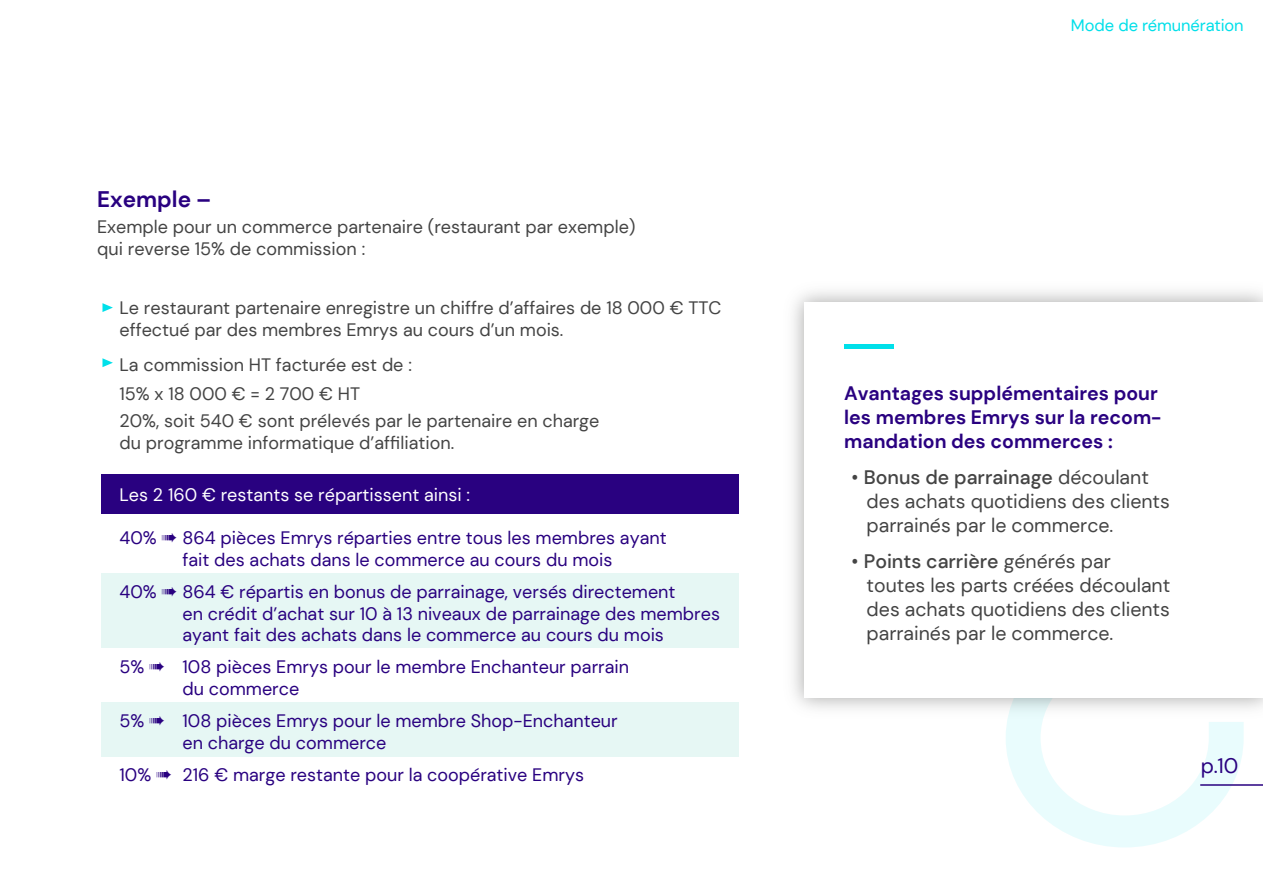
<style>
.page{position:relative;width:1263px;height:893px;background:#fff}
.page>*{position:absolute;margin:0;border:0;box-sizing:border-box;transform-origin:0 0}
.t1{font:700 22.5px "DM Sans";color:#290180}
.t2{font:21px "DM Sans";color:#290180}
.t3{font:19.5px/24px "DM Sans";color:#444}
.t4{font:700 19.5px/24px "DM Sans";color:#290180}
.t5{font:18px/21.6px "DM Sans";color:#290180}
.t6{font:18px/21.6px "DM Sans";color:#444}
.t7{font:18px "DM Sans";color:#fff}
.t8{font:16.5px "DM Sans";letter-spacing:-.005em;color:#00dfe9}
.s1{font-weight:500}
</style>
<div class="page">
<svg style="left:1006px;top:724px;width:238px;height:123px"></svg>
<div style="left:101px;top:474px;width:638px;height:40px;background:#290180"></div>
<div style="left:101px;top:574px;width:638px;height:74px;background:#e6f7f4"></div>
<div style="left:101px;top:703px;width:638px;height:54px;background:#e6f7f4"></div>
<hr style="left:1200px;top:784px;width:63px;height:2px;background:#290180">
<svg style="left:102px;top:303px;width:11px;height:9px"></svg>
<svg style="left:102px;top:358px;width:11px;height:9px"></svg>
<div style="left:844px;top:344px;width:49px;height:5px;background:#00e0ea"></div>
<p class="t1" style="left:97px;top:185px;width:116px">Exemple –</p>
<p class="t6" style="left:97px;top:216px;width:540px">Exemple pour un commerce partenaire (restaurant par exemple) qui reverse 15% de commission :</p>
<p class="t8" style="left:1071px;top:15px;width:174px">Mode de rémunération</p>
<p class="t6" style="left:119px;top:297px;width:604px">Le restaurant partenaire enregistre un chiffre d’affaires de 18 000 € TTC effectué par des membres Emrys au cours d’un mois.</p>
<p class="t6" style="left:119px;top:350px;width:481px;line-height:28.3px">La commission HT facturée est de :<br>15% x 18 000 € = 2 700 € HT<br>20%, soit 540 € sont prélevés par le partenaire en charge</p>
<p class="t6" style="left:119px;top:432px;width:336px">du programme informatique d’affiliation.</p>
<p class="t7" style="left:119px;top:484px;width:352px">Les 2 160 € restants se répartissent ainsi :</p>
<p class="t5" style="left:119px;top:527px;width:549px;text-align:center">40% ➠ 864 pièces Emrys réparties entre tous les membres ayant fait des achats dans le commerce au cours du mois</p>
<p class="t5" style="left:182px;top:581px;width:539px;text-indent:-63px">40% ➠ 864 € répartis en bonus de parrainage, versés directement<br>en crédit d’achat sur 10 à 13 niveaux de parrainage des membres ayant fait des achats dans le commerce au cours du mois</p>
<p class="t5" style="left:182px;top:656px;width:448px;text-indent:-63px">5% ➠ 108 pièces Emrys pour le membre Enchanteur parrain du commerce</p>
<p class="t5" style="left:182px;top:710px;width:437px;text-indent:-63px">5% ➠ 108 pièces Emrys pour le membre Shop-Enchanteur en charge du commerce</p>
<p class="t5" style="left:119px;top:764px;width:466px">10% ➠ 216 € marge restante pour la coopérative Emrys</p>
<p class="t2" style="left:1201px;top:752px;width:39px">p.10</p>
<p class="t4" style="left:844px;top:381px;width:319px">Avantages supplémentaires pour les membres Emrys sur la recom&shy;mandation des commerces :</p>
<p class="t3" style="left:867px;top:465px;width:305px;text-indent:-15px">• <span class="s1">Bonus de parrainage</span> découlant des achats quotidiens des clients parrainés par le commerce.</p>
<p class="t3" style="left:867px;top:549px;width:305px;text-indent:-15px">• <span class="s1">Points carrière</span> générés par toutes les parts créées découlant des achats quotidiens des clients parrainés par le commerce.</p>
</div>
